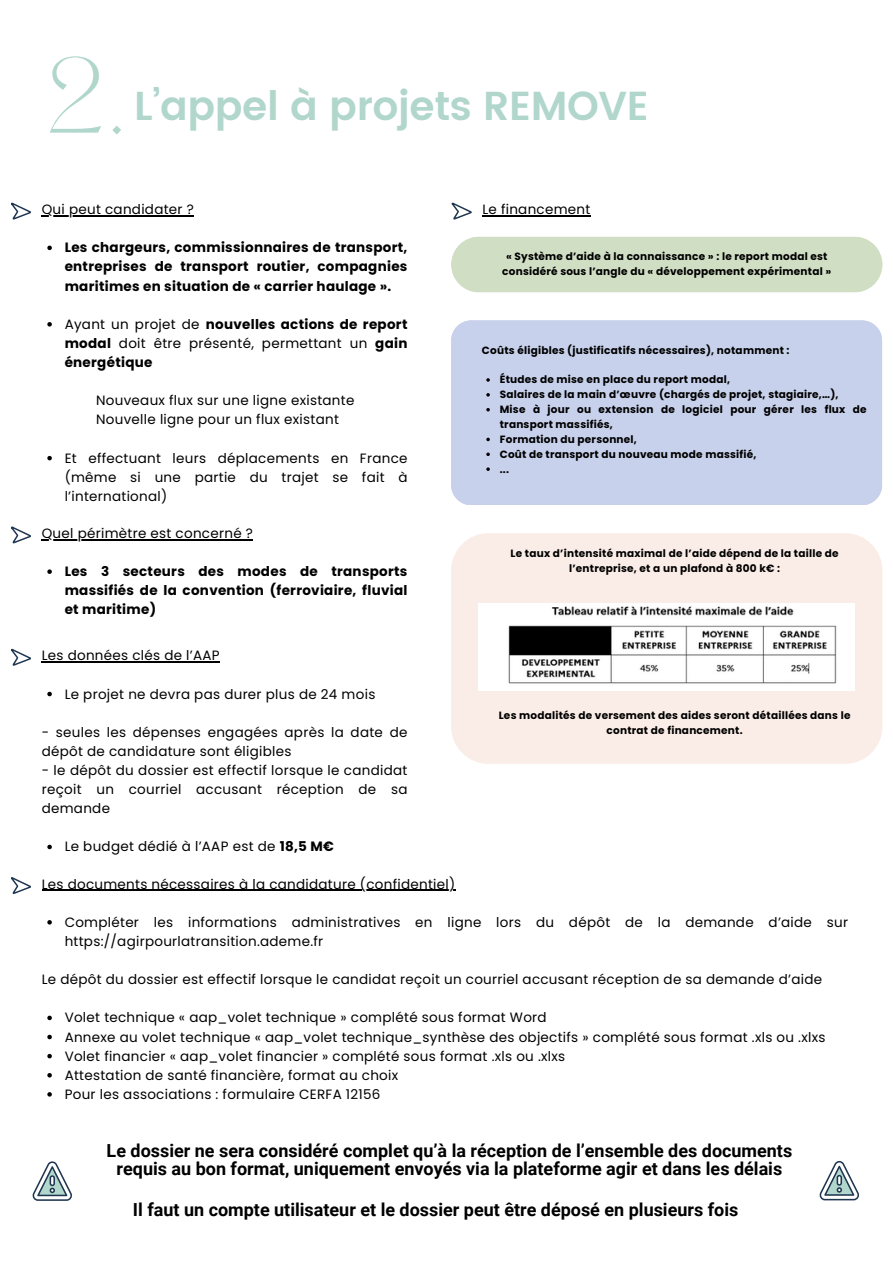
<style>
.page{position:relative;width:893px;height:1264px;background:#fff}
.page>*{position:absolute;margin:0;border:0;box-sizing:border-box;transform-origin:0 0}
.t1{font:300 93px "Hatton";color:#b1d6cc}
.t2{font:600 40.35px "Poppins";letter-spacing:-.01em;color:#b1d6cc}
.t3{font:700 18px/18px "Roboto";color:#000;text-align:center}
.t4{font:13.5px/19px "Poppins";letter-spacing:.02em;color:#000;text-align:justify}
.t5{font:700 13.5px/19px "Poppins";letter-spacing:.02em;color:#000;text-align:justify}
.t6{font:700 10.5px/14.9px "Poppins";letter-spacing:.02em;color:#000;text-align:center}
.s1{font-weight:700}
</style>
<div class="page">
<svg style="left:11px;top:202px;width:20px;height:18px"></svg>
<svg style="left:47px;top:245px;width:5px;height:5px"></svg>
<svg style="left:47px;top:322px;width:5px;height:4px"></svg>
<svg style="left:47px;top:456px;width:5px;height:4px"></svg>
<hr style="left:42px;top:215px;width:152px;height:1px;background:#000">
<svg style="left:11px;top:526px;width:20px;height:17px"></svg>
<svg style="left:47px;top:569px;width:5px;height:5px"></svg>
<hr style="left:42px;top:539px;width:211px;height:1px;background:#000">
<svg style="left:451px;top:202px;width:20px;height:18px"></svg>
<hr style="left:482px;top:215px;width:108px;height:1px;background:#000">
<div style="left:451px;top:237px;width:431px;height:55px;background:#d0dec4"></div>
<div style="left:451px;top:533px;width:430px;height:230px;background:#faede7"></div>
<div style="left:451px;top:320px;width:430px;height:185px;background:#c8d1eb"></div>
<svg style="left:11px;top:648px;width:20px;height:18px"></svg>
<svg style="left:47px;top:691px;width:5px;height:5px"></svg>
<svg style="left:47px;top:844px;width:5px;height:5px"></svg>
<hr style="left:42px;top:661px;width:178px;height:1px;background:#000">
<img style="left:478px;top:603px;width:376px;height:87px">
<svg style="left:11px;top:877px;width:20px;height:17px"></svg>
<svg style="left:32px;top:1161px;width:40px;height:39px"></svg>
<svg style="left:486px;top:378px;width:4px;height:4px"></svg>
<svg style="left:486px;top:393px;width:4px;height:3px"></svg>
<svg style="left:486px;top:408px;width:4px;height:3px"></svg>
<svg style="left:486px;top:437px;width:4px;height:4px"></svg>
<svg style="left:486px;top:452px;width:4px;height:4px"></svg>
<svg style="left:486px;top:467px;width:4px;height:4px"></svg>
<svg style="left:47px;top:920px;width:5px;height:4px"></svg>
<svg style="left:47px;top:1015px;width:5px;height:5px"></svg>
<svg style="left:47px;top:1034px;width:5px;height:5px"></svg>
<svg style="left:47px;top:1053px;width:5px;height:5px"></svg>
<svg style="left:47px;top:1073px;width:5px;height:4px"></svg>
<svg style="left:47px;top:1092px;width:5px;height:4px"></svg>
<hr style="left:42px;top:889px;width:413px;height:1px;background:#000">
<svg style="left:819px;top:1161px;width:40px;height:39px"></svg>
<p class="t1" style="left:44px;top:53px;width:85px">2.</p>
<p class="t2" style="left:134px;top:82px;width:516px">L’appel à projets REMOVE</p>
<p class="t4" style="left:42px;top:200px;width:154px">Qui peut candidater ?</p>
<p class="t5" style="left:65px;top:238px;width:344px">Les chargeurs, commissionnaires de transport, entreprises de transport routier, compagnies maritimes en situation de « carrier haulage ».</p>
<p class="t4" style="left:65px;top:314px;width:344px">Ayant un projet de <span class="s1">nouvelles actions de report modal</span> doit être présenté, permettant un <span class="s1">gain énergétique</span></p>
<p class="t4" style="left:96px;top:391px;width:260px">Nouveaux flux sur une ligne existante</p>
<p class="t4" style="left:96px;top:410px;width:244px">Nouvelle ligne pour un flux existant</p>
<p class="t4" style="left:65px;top:448px;width:344px">Et effectuant leurs déplacements en France (même si une partie du trajet se fait à l’international)</p>
<p class="t4" style="left:42px;top:523px;width:213px">Quel périmètre est concerné ?</p>
<p class="t5" style="left:65px;top:562px;width:344px">Les 3 secteurs des modes de transports massifiés de la convention (ferroviaire, fluvial et maritime)</p>
<p class="t4" style="left:42px;top:646px;width:179px">Les données clés de l’AAP</p>
<p class="t4" style="left:65px;top:684px;width:312px">Le projet ne devra pas durer plus de 24 mois</p>
<p class="t4" style="left:42px;top:722px;width:367px">- seules les dépenses engagées après la date de dépôt de candidature sont éligibles</p>
<p class="t4" style="left:42px;top:760px;width:367px">- le dépôt du dossier est effectif lorsque le candidat reçoit un courriel accusant réception de sa demande</p>
<p class="t4" style="left:65px;top:837px;width:271px">Le budget dédié à l’AAP est de <span class="s1">18,5 M€</span></p>
<p class="t4" style="left:42px;top:874px;width:415px">Les documents nécessaires à la candidature (confidentiel)</p>
<p class="t4" style="left:482px;top:200px;width:109px">Le financement</p>
<p class="t6" style="left:502px;top:249px;width:330px">« Système d’aide à la connaissance » : le report modal est considéré sous l’angle du « développement expérimental »</p>
<p class="t6" style="left:482px;top:342px;width:309px">Coûts éligibles (justificatifs nécessaires), notamment :</p>
<p class="t6" style="left:499px;top:372px;width:232px">Études de mise en place du report modal,</p>
<p class="t6" style="left:499px;top:387px;width:340px">Salaires de la main d’œuvre (chargés de projet, stagiaire,…),</p>
<p class="t6" style="left:499px;top:402px;width:368px;text-align:left">Mise à jour ou extension de logiciel pour gérer les flux de transport massifiés,</p>
<p class="t6" style="left:499px;top:432px;width:139px">Formation du personnel,</p>
<p class="t6" style="left:499px;top:446px;width:258px">Coût de transport du nouveau mode massifié,</p>
<p class="t6" style="left:499px;top:461px;width:11px">...</p>
<p class="t6" style="left:510px;top:546px;width:329px">Le taux d’intensité maximal de l’aide dépend de la taille de l’entreprise, et a un plafond à 800 k€ :</p>
<p class="t6" style="left:498px;top:707px;width:353px">Les modalités de versement des aides seront détaillées dans le contrat de financement.</p>
<p class="t4" style="left:65px;top:912px;width:785px">Compléter les informations administratives en ligne lors du dépôt de la demande d’aide sur https://agirpourlatransition.ademe.fr</p>
<p class="t4" style="left:42px;top:969px;width:781px">Le dépôt du dossier est effectif lorsque le candidat reçoit un courriel accusant réception de sa demande d’aide</p>
<p class="t4" style="left:65px;top:1008px;width:483px">Volet technique « aap_volet technique » complété sous format Word</p>
<p class="t4" style="left:65px;top:1027px;width:762px">Annexe au volet technique « aap_volet technique_synthèse des objectifs » complété sous format .xls ou .xlxs</p>
<p class="t4" style="left:65px;top:1046px;width:502px">Volet financier « aap_volet financier » complété sous format .xls ou .xlxs</p>
<p class="t4" style="left:65px;top:1065px;width:335px">Attestation de santé financière, format au choix</p>
<p class="t4" style="left:65px;top:1084px;width:317px">Pour les associations : formulaire CERFA 12156</p>
<p class="t3" style="left:107px;top:1142px;width:687px">Le dossier ne sera considéré complet qu’à la réception de l’ensemble des documents requis au bon format, uniquement envoyés via la plateforme agir et dans les délais</p>
<p class="t3" style="left:133px;top:1200px;width:607px">Il faut un compte utilisateur et le dossier peut être déposé en plusieurs fois</p>
</div>
